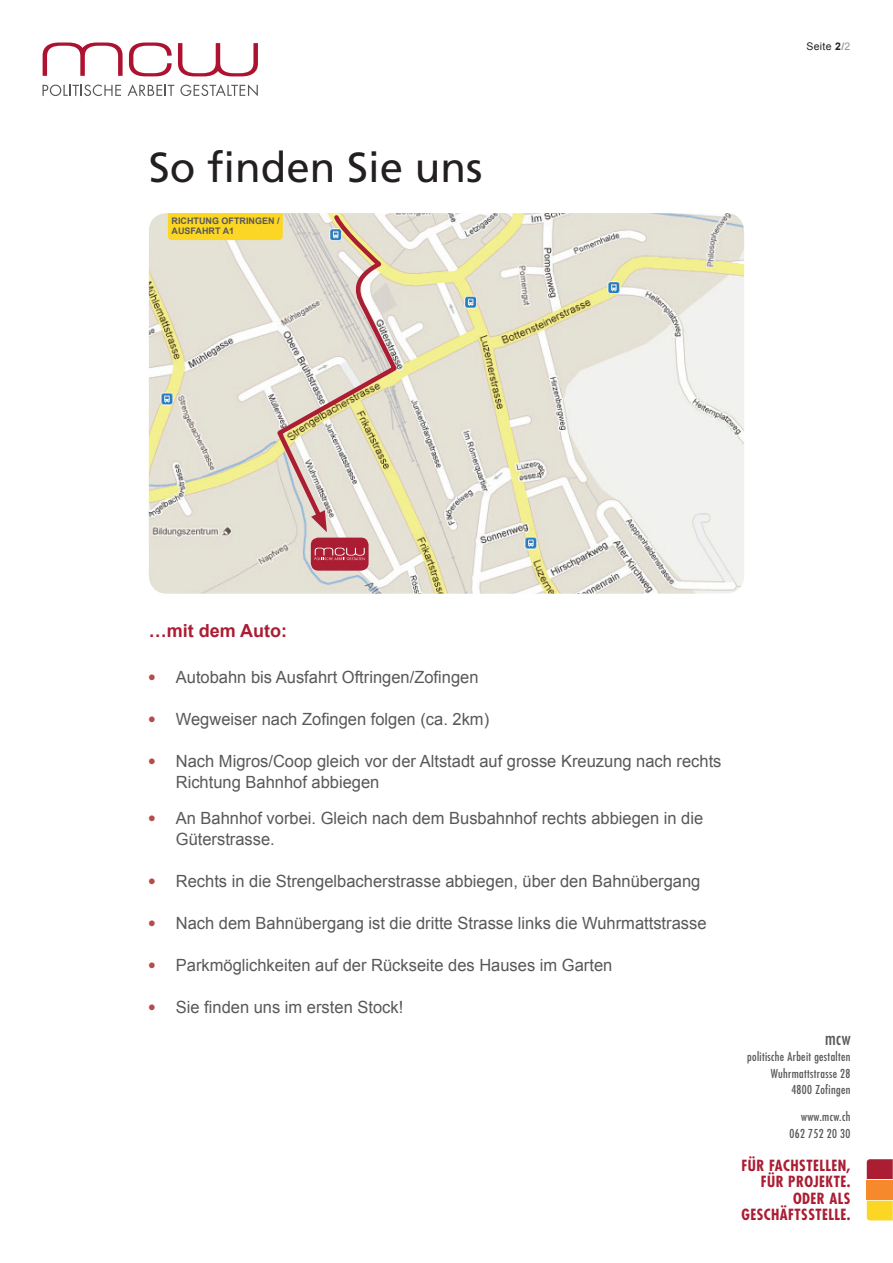
<style>
.page{position:relative;width:893px;height:1263px;background:#fff}
.page>*{position:absolute;margin:0;border:0;box-sizing:border-box;transform-origin:0 0}
.t1{font:42px "Frutiger";color:#231f20}
.t2{font:700 18px "Arial";color:#ab1d33}
.t3{font:condensed 18px "Futura";color:#57585a}
.t4{font:16.8px/21px "Arial";color:#57585a}
.t5{font:700 condensed 15px/16.5px "Futura";letter-spacing:.03em;color:#ab1d33;text-align:right}
.t6{font:condensed 12px/16.5px "Futura";letter-spacing:.03em;color:#57585a;text-align:right}
.t7{font:10.5px "Arial";letter-spacing:.03em;color:#231f20}
.t8{font:700 9px/10.5px "Arial";color:#57585a}
.s1{font-weight:700}
.s2{font-weight:700;color:#939598}
.s3{color:#939598}
.s4{font-family:"Futura";font-weight:700;font-stretch:condensed;font-size:15.3px;color:#b74c4d}
</style>
<div class="page">
<svg style="left:43px;top:85px;width:78px;height:11px"></svg>
<svg style="left:128px;top:84px;width:46px;height:12px"></svg>
<svg style="left:180px;top:84px;width:78px;height:12px"></svg>
<svg style="left:129px;top:43px;width:43px;height:33px"></svg>
<svg style="left:43px;top:43px;width:80px;height:33px"></svg>
<svg style="left:178px;top:43px;width:80px;height:33px"></svg>
<div style="left:867px;top:1180px;width:26px;height:20px;background:#f6892b"></div>
<svg style="left:867px;top:1159px;width:26px;height:20px"></svg>
<svg style="left:867px;top:1201px;width:26px;height:19px"></svg>
<img style="left:149px;top:213px;width:595px;height:381px">
<div style="left:311px;top:538px;width:58px;height:33px;background:#ab1d33;border-radius:8px"></div>
<svg style="left:315px;top:548px;width:50px;height:12px"></svg>
<svg style="left:168px;top:213px;width:231px;height:319px;background:#e0d8c2"></svg>
<h1 class="t1" style="left:149px;top:142px;width:335px">So finden Sie uns</h1>
<p class="t8" style="left:172px;top:216px;width:109px">RICHTUNG OFTRINGEN /<br>AUSFAHRT A1</p>
<p class="t7" style="left:806px;top:40px;width:45px">Seite <span class="s1">2</span><span class="s2">/</span><span class="s3">2</span></p>
<p class="t2" style="left:149px;top:619px;width:140px">…MIT DEM AUTO:</p>
<p class="t4" style="left:149px;top:667px;width:331px"><span class="s4">•</span> Autobahn bis Ausfahrt Oftringen/Zofingen</p>
<p class="t4" style="left:149px;top:709px;width:342px"><span class="s4">•</span> Wegweiser nach Zofingen folgen (ca. 2km)</p>
<p class="t4" style="left:176px;top:751px;width:547px;text-indent:-27px"><span class="s4">•</span> Nach Migros/Coop gleich vor der Altstadt auf grosse Kreuzung nach rechts<br>Richtung Bahnhof abbiegen</p>
<p class="t4" style="left:176px;top:808px;width:529px;text-indent:-27px"><span class="s4">•</span> An Bahnhof vorbei. Gleich nach dem Busbahnhof rechts abbiegen in die<br>Güterstrasse.</p>
<p class="t4" style="left:149px;top:871px;width:553px"><span class="s4">•</span> Rechts in die Strengelbacherstrasse abbiegen, über den Bahnübergang</p>
<p class="t4" style="left:149px;top:913px;width:559px"><span class="s4">•</span> Nach dem Bahnübergang ist die dritte Strasse links die Wuhrmattstrasse</p>
<p class="t4" style="left:149px;top:955px;width:465px"><span class="s4">•</span> Parkmöglichkeiten auf der Rückseite des Hauses im Garten</p>
<p class="t4" style="left:149px;top:997px;width:256px"><span class="s4">•</span> Sie finden uns im ersten Stock!</p>
<p class="t3" style="left:825px;top:1027px;width:27px">mcw</p>
<p class="t6" style="left:747px;top:1048px;width:105px">politische Arbeit gestalten<br>Wuhrmattstrasse 28<br>4800 Zofingen</p>
<p class="t6" style="left:789px;top:1108px;width:63px">www.mcw.ch<br>062 752 20 30</p>
<p class="t5" style="left:742px;top:1157px;width:110px">FÜR FACHSTELLEN,<br>FÜR PROJEKTE.<br>ODER ALS<br>GESCHÄFTSSTELLE.</p>
</div>
